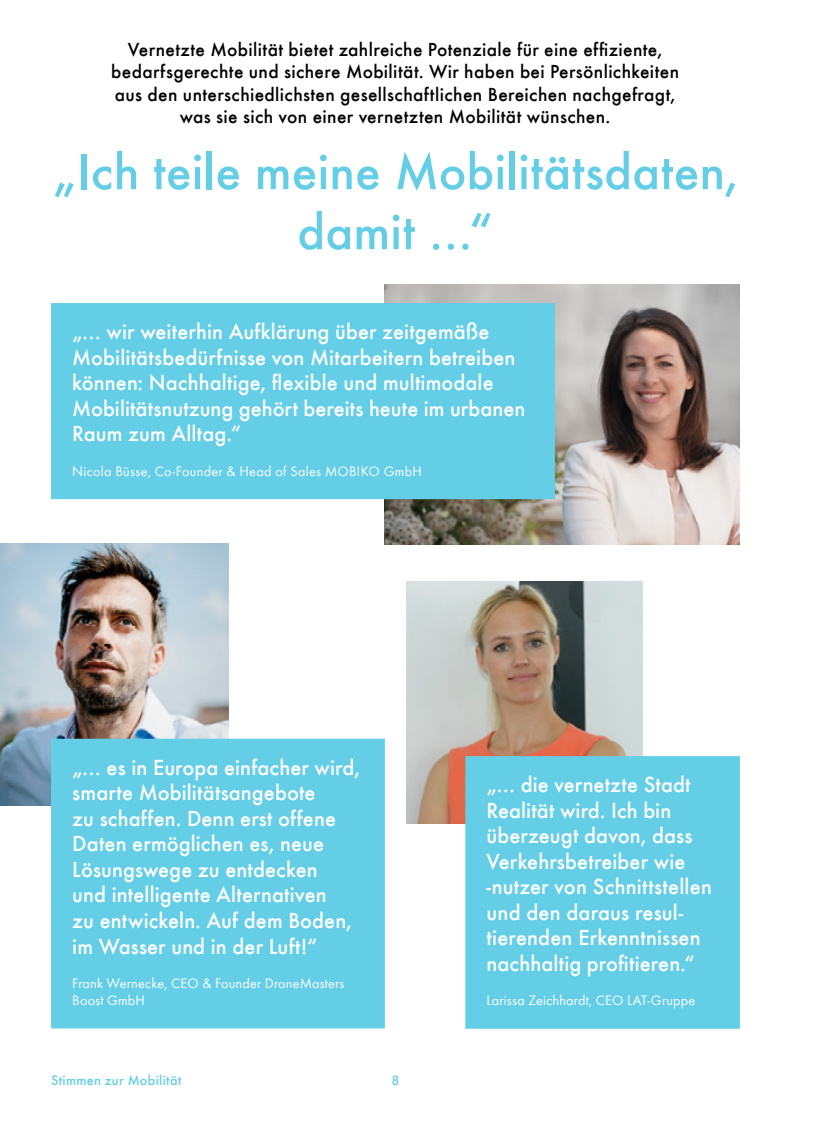
<style>
.page{position:relative;width:825px;height:1123px;background:#fff}
.page>*{position:absolute;margin:0;border:0;box-sizing:border-box;transform-origin:0 0}
.t1{font:500 52.5px/60px "Futura T";letter-spacing:.005em;color:#64cee7;text-align:center}
.t2{font:500 22.5px/25.5px "Futura T";letter-spacing:.005em;color:#fff}
.t3{font:500 19.5px/22.5px "Futura T";letter-spacing:.015em;color:#000;text-align:center}
._9_5_medium_blau{font:14.25px/17.1px "Futura T";letter-spacing:.015em;color:#fff}
.t4{font:500 14.25px "Futura T";letter-spacing:.025em;color:#64cee7}
</style>
<div class="page">
<img style="left:406px;top:581px;width:237px;height:242px">
<img style="left:385px;top:284px;width:355px;height:261px">
<img style="left:0;top:544px;width:229px;height:261px">
<div style="left:51px;top:738px;width:334px;height:290px;background:#64cee7"></div>
<div style="left:51px;top:303px;width:504px;height:196px;background:#64cee7"></div>
<div style="left:465px;top:756px;width:275px;height:272px;background:#64cee7"></div>
<p class="t3" style="left:111px;top:38px;width:569px">Vernetzte Mobilität bietet zahlreiche Potenziale für eine effiziente, bedarfsgerechte und sichere Mobilität. Wir haben bei Persönlichkeiten aus den unterschiedlichsten gesellschaftlichen Bereichen nachgefragt, was sie sich von einer vernetzten Mobilität wünschen.</p>
<p class="t1" style="left:52px;top:141px;width:687px">„Ich teile meine Mobilitätsdaten, damit …“</p>
<p class="t2" style="left:72px;top:319px;width:454px">„… wir weiterhin Aufklärung über zeitgemäße Mobilitätsbedürfnisse von Mitarbeitern betreiben können: Nachhaltige, flexible und multimodale Mobilitätsnutzung gehört bereits heute im urbanen Raum zum Alltag.“</p>
<p class="_9_5_medium_blau" style="left:72px;top:462px;width:351px">Nicola Büsse, Co-Founder &amp; Head of Sales MOBIKO GmbH</p>
<p class="t2" style="left:72px;top:754px;width:289px">„… es in Europa einfacher wird, smarte Mobilitätsangebote<br>zu schaffen. Denn erst offene<br>Daten ermöglichen es, neue<br>Lösungswege zu entdecken<br>und intelligente Alternativen<br>zu entwickeln. Auf dem Boden, im Wasser und in der Luft!“</p>
<p class="_9_5_medium_blau" style="left:72px;top:974px;width:274px">Frank Wernecke, CEO &amp; Founder DroneMasters<br>Boost GmbH</p>
<h1 class="t4" style="left:51px;top:1071px;width:132px">Stimmen zur Mobilität</h1>
<p class="t4" style="left:391px;top:1071px;width:10px">8</p>
<p class="t2" style="left:486px;top:772px;width:227px">„… die vernetzte Stadt<br>Realität wird. Ich bin überzeugt davon, dass<br>Verkehrsbetreiber wie -nutzer von Schnittstellen und den daraus resul&shy;tierenden Erkenntnissen nachhaltig profitieren.“</p>
<p class="_9_5_medium_blau" style="left:486px;top:991px;width:210px">Larissa Zeichhardt, CEO LAT-Gruppe</p>
</div>
